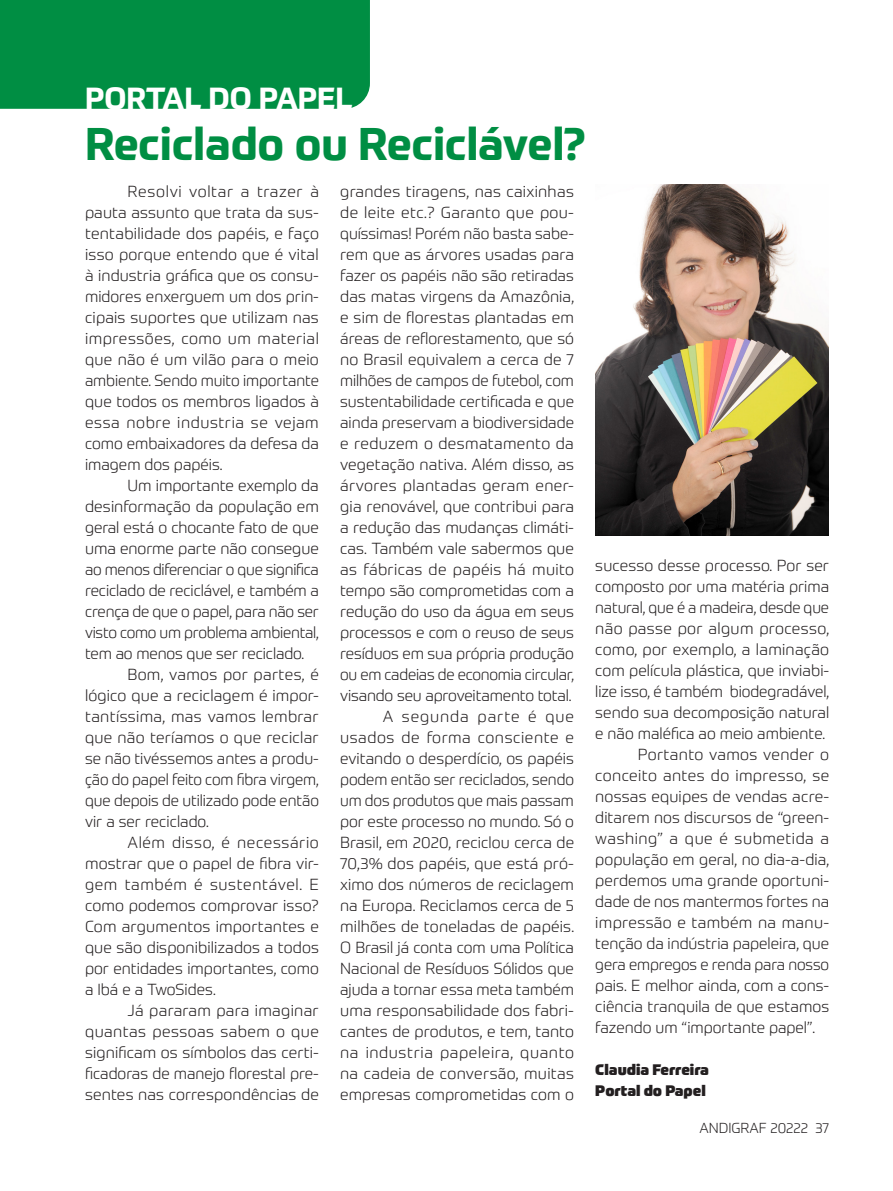
<style>
.page{position:relative;width:893px;height:1191px;background:#fff}
.page>*{position:absolute;margin:0;border:0;box-sizing:border-box;transform-origin:0 0}
.t1{font:700 45px "Prometo";color:#008e43}
.t2{font:700 30px "Prometo";color:#fff}
.t3{font:300 15.75px/21px "Prometo";color:#231f20;text-align:justify}
.t4{font:300 15.75px "Prometo";letter-spacing:.02em;color:#231f20}
.t5{font:300 15.75px "Prometo";letter-spacing:.025em;color:#231f20}
.t6{font:300 15.75px "Prometo";letter-spacing:.035em;color:#231f20}
.t7{font:300 15.75px "Prometo";letter-spacing:.03em;color:#231f20}
.t8{font:900 15px/21px "Prometo";color:#231f20}
.t9{font:300 14.25px "Prometo";color:#231f20}
</style>
<div class="page">
<img style="left:595px;top:185px;width:234px;height:350px">
<div style="left:0;top:0;width:370px;height:109px;background:#008e43"></div>
<h2 class="t2" style="left:85px;top:79px;width:269px">PORTAL DO PAPEL</h2>
<h1 class="t1" style="left:85px;top:115px;width:502px">Reciclado ou Reciclável?</h1>
<p class="t3" style="left:85px;top:181px;width:236px;text-indent:43px">Resolvi voltar a trazer à pauta assunto que trata da sus&shy;tentabilidade dos papéis, e faço isso porque entendo que é vital à industria gráfica que os consu&shy;midores enxerguem um dos prin&shy;cipais suportes que utilizam nas impressões, como um material que não é um vilão para o meio ambiente. Sendo muito importante que todos os membros ligados à essa nobre industria se vejam como embaixadores da defesa da imagem dos papéis.</p>
<p class="t3" style="left:128px;top:475px;width:193px">Um importante exemplo da</p>
<p class="t3" style="left:85px;top:496px;width:235px">desinformação da população em</p>
<p class="t3" style="left:85px;top:517px;width:235px">geral está o chocante fato de que</p>
<p class="t3" style="left:85px;top:538px;width:235px">uma enorme parte não consegue</p>
<p class="t3" style="left:85px;top:559px;width:235px">ao menos diferenciar o que significa</p>
<p class="t3" style="left:85px;top:580px;width:235px">reciclado de reciclável, e também a</p>
<p class="t3" style="left:85px;top:601px;width:235px">crença de que o papel, para não ser</p>
<p class="t3" style="left:85px;top:622px;width:235px">visto como um problema ambiental,</p>
<p class="t3" style="left:85px;top:643px;width:221px">tem ao menos que ser reciclado.</p>
<p class="t4" style="left:128px;top:665px;width:193px">Bom, vamos por partes, é</p>
<p class="t3" style="left:85px;top:685px;width:235px">lógico que a reciclagem é impor-</p>
<p class="t4" style="left:85px;top:707px;width:235px">tantíssima, mas vamos lembrar</p>
<p class="t3" style="left:85px;top:727px;width:235px">que não teríamos o que reciclar</p>
<p class="t3" style="left:85px;top:748px;width:235px">se não tivéssemos antes a produ-</p>
<p class="t3" style="left:85px;top:769px;width:235px">ção do papel feito com fibra virgem,</p>
<p class="t3" style="left:85px;top:790px;width:235px">que depois de utilizado pode então</p>
<p class="t3" style="left:85px;top:811px;width:125px">vir a ser reciclado.</p>
<p class="t6" style="left:128px;top:833px;width:193px">Além disso, é necessário</p>
<p class="t3" style="left:85px;top:853px;width:235px">mostrar que o papel de fibra vir-</p>
<p class="t6" style="left:85px;top:875px;width:235px">gem também é sustentável. E</p>
<p class="t3" style="left:85px;top:895px;width:235px">como podemos comprovar isso?</p>
<p class="t3" style="left:85px;top:916px;width:235px">Com argumentos importantes e</p>
<p class="t3" style="left:85px;top:937px;width:235px">que são disponibilizados a todos</p>
<p class="t3" style="left:85px;top:958px;width:235px">por entidades importantes, como</p>
<p class="t3" style="left:85px;top:979px;width:132px">a Ibá e a TwoSides.</p>
<p class="t3" style="left:128px;top:1000px;width:193px">Já pararam para imaginar</p>
<p class="t5" style="left:85px;top:1022px;width:235px">quantas pessoas sabem o que</p>
<p class="t3" style="left:85px;top:1042px;width:235px">significam os símbolos das certi-</p>
<p class="t3" style="left:85px;top:1063px;width:235px">ficadoras de manejo florestal pre-</p>
<p class="t3" style="left:85px;top:1084px;width:235px">sentes nas correspondências de</p>
<p class="t3" style="left:340px;top:181px;width:235px;text-align:right">grandes tiragens, nas caixinhas de leite etc.? Garanto que pou&shy;quíssimas! Porém não basta sabe&shy;rem que as árvores usadas para fazer os papéis não são retiradas das matas virgens da Amazônia, e sim de florestas plantadas em áreas de reflorestamento, que só no Brasil equivalem a cerca de 7 milhões de campos de futebol, com sustentabilidade certificada e que ainda preservam a biodiversidade e reduzem o desmatamento da vegetação nativa. Além disso, as árvores plantadas geram ener&shy;gia renovável, que contribui para a redução das mudanças climáti&shy;cas. Também vale sabermos que as fábricas de papéis há muito tempo são comprometidas com a redução do uso da água em seus processos e com o reuso de seus resíduos em sua própria produção ou em cadeias de economia circular, visando seu aproveitamento total.<br>A segunda parte é que usados de forma consciente e evitando o desperdício, os papéis podem então ser reciclados, sendo um dos produtos que mais passam por este processo no mundo. Só o<br>Brasil, em 2020, reciclou cerca de<br>70,3% dos papéis, que está pró&shy;ximo dos números de reciclagem na Europa. Reciclamos cerca de 5 milhões de toneladas de papéis.<br>O Brasil já conta com uma Política<br>Nacional de Resíduos Sólidos que ajuda a tornar essa meta também uma responsabilidade dos fabri&shy;cantes de produtos, e tem, tanto na industria papeleira, quanto na cadeia de conversão, muitas empresas comprometidas com o</p>
<p class="t3" style="left:595px;top:555px;width:235px">sucesso desse processo. Por ser</p>
<p class="t3" style="left:595px;top:576px;width:235px">composto por uma matéria prima</p>
<p class="t3" style="left:595px;top:597px;width:235px">natural, que é a madeira, desde que</p>
<p class="t4" style="left:595px;top:619px;width:235px">não passe por algum processo,</p>
<p class="t3" style="left:595px;top:639px;width:235px">como, por exemplo, a laminação</p>
<p class="t3" style="left:595px;top:660px;width:235px">com película plástica, que inviabi-</p>
<p class="t3" style="left:595px;top:681px;width:235px">lize isso, é também biodegradável,</p>
<p class="t3" style="left:595px;top:702px;width:235px">sendo sua decomposição natural</p>
<p class="t3" style="left:595px;top:723px;width:231px">e não maléfica ao meio ambiente.</p>
<p class="t4" style="left:638px;top:745px;width:193px">Portanto vamos vender o</p>
<p class="t5" style="left:595px;top:766px;width:235px">conceito antes do impresso, se</p>
<p class="t3" style="left:595px;top:786px;width:235px">nossas equipes de vendas acre-</p>
<p class="t3" style="left:595px;top:807px;width:235px">ditarem nos discursos de “green-</p>
<p class="t7" style="left:595px;top:829px;width:235px">washing” a que é submetida a</p>
<p class="t3" style="left:595px;top:849px;width:235px">população em geral, no dia-a-dia,</p>
<p class="t3" style="left:595px;top:870px;width:235px">perdemos uma grande oportuni-</p>
<p class="t3" style="left:595px;top:891px;width:235px">dade de nos mantermos fortes na</p>
<p class="t4" style="left:595px;top:913px;width:235px">impressão e também na manu-</p>
<p class="t3" style="left:595px;top:933px;width:235px">tenção da indústria papeleira, que</p>
<p class="t3" style="left:595px;top:954px;width:235px">gera empregos e renda para nosso</p>
<p class="t3" style="left:595px;top:975px;width:235px">pais. E melhor ainda, com a cons-</p>
<p class="t3" style="left:595px;top:996px;width:235px">ciência tranquila de que estamos</p>
<p class="t3" style="left:595px;top:1017px;width:221px">fazendo um “importante papel”.</p>
<p class="t8" style="left:595px;top:1059px;width:115px">Claudia Ferreira<br>Portal do Papel</p>
<p class="t9" style="left:699px;top:1119px;width:131px">ANDIGRAF 20222 37</p>
</div>
